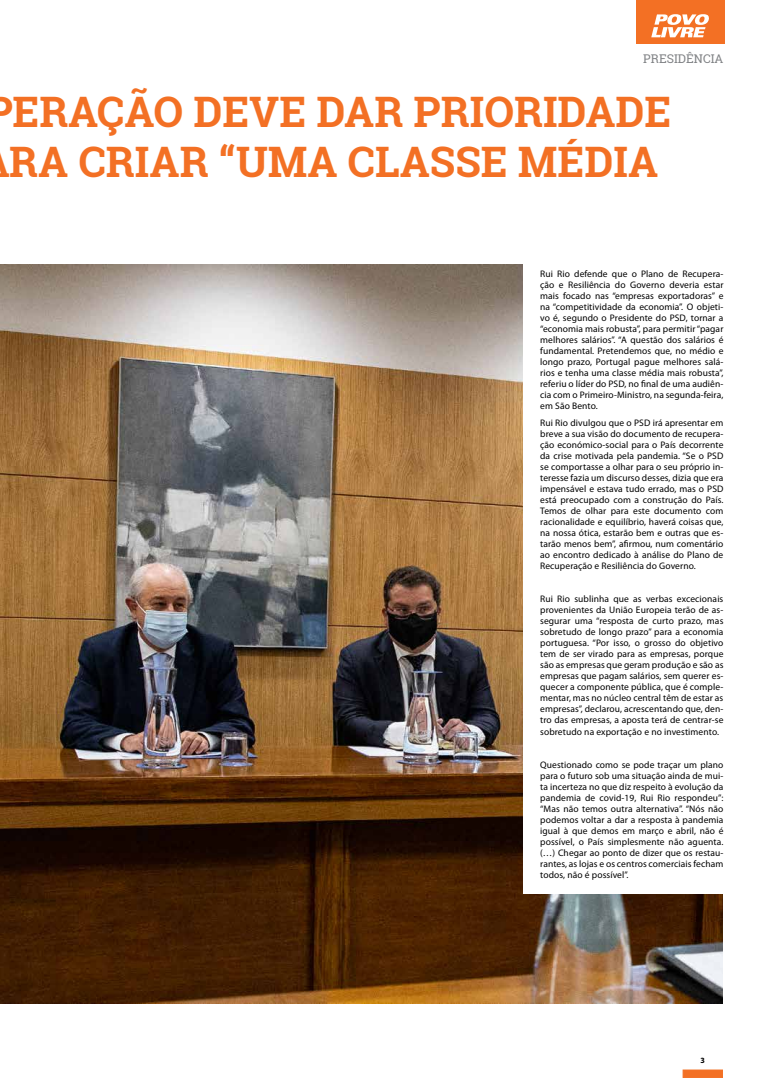
<style>
.page{position:relative;width:766px;height:1078px;background:#fff}
.page>*{position:absolute;margin:0;border:0;box-sizing:border-box;transform-origin:0 0}
.t1{font:700 42px/50.4px "Roboto Slab";color:#f37024}
.t2{font:12px "Roboto Slab";color:#808285}
.t3{font:9.5px/11px "Myriad Pro";letter-spacing:.01em;color:#000;text-align:justify}
.t4{font:700 8px "Myriad Pro";color:#000}
</style>
<div class="page">
<div style="left:682px;top:1069px;width:40px;height:8px;background:#f37024;border:1px solid #f37024"></div>
<img style="left:0;top:265px;width:722px;height:738px">
<div style="left:523px;top:238px;width:215px;height:655px;background:#fff"></div>
<div style="left:635px;top:0;width:89px;height:44px;background:#f37024"></div>
<svg style="left:651px;top:14px;width:58px;height:23px"></svg>
<p class="t2" style="left:643px;top:51px;width:82px">PRESIDÊNCIA</p>
<h1 class="t1" style="left:9px;top:86px;width:663px">ERAÇÃO DEVE DAR PRIORIDADE<br>RA CRIAR “UMA CLASSE MÉDIA</h1>
<p class="t3" style="left:540px;top:268px;width:185px">Rui Rio defende que o Plano de Recupera&shy;ção e Resiliência do Governo deveria estar mais focado nas “empresas exportadoras” e na “competitividade da economia”. O objeti&shy;vo é, segundo o Presidente do PSD, tornar a “economia mais robusta”, para permitir “pagar melhores salários”. “A questão dos salários é fundamental. Pretendemos que, no médio e longo prazo, Portugal pague melhores salá&shy;rios e tenha uma classe média mais robusta”, referiu o líder do PSD, no final de uma audiên&shy;cia com o Primeiro-Ministro, na segunda-feira, em São Bento.</p>
<p class="t3" style="left:540px;top:417px;width:185px">Rui Rio divulgou que o PSD irá apresentar em breve a sua visão do documento de recupera&shy;ção económico-social para o País decorrente da crise motivada pela pandemia. “Se o PSD se comportasse a olhar para o seu próprio in&shy;teresse fazia um discurso desses, dizia que era impensável e estava tudo errado, mas o PSD está preocupado com a construção do País.<br>Temos de olhar para este documento com racionalidade e equilíbrio, haverá coisas que, na nossa ótica, estarão bem e outras que es&shy;tarão menos bem”, afirmou, num comentário ao encontro dedicado à análise do Plano de Recuperação e Resiliência do Governo.</p>
<p class="t3" style="left:540px;top:593px;width:185px">Rui Rio sublinha que as verbas excecionais provenientes da União Europeia terão de as&shy;segurar uma “resposta de curto prazo, mas sobretudo de longo prazo” para a economia portuguesa. “Por isso, o grosso do objetivo tem de ser virado para as empresas, porque são as empresas que geram produção e são as empresas que pagam salários, sem querer es&shy;quecer a componente pública, que é comple&shy;mentar, mas no núcleo central têm de estar as empresas”, declarou, acrescentando que, den&shy;tro das empresas, a aposta terá de centrar-se sobretudo na exportação e no investimento.</p>
<p class="t3" style="left:540px;top:758px;width:185px">Questionado como se pode traçar um plano para o futuro sob uma situação ainda de mui&shy;ta incerteza no que diz respeito à evolução da pandemia de covid-19, Rui Rio respondeu”: “Mas não temos outra alternativa”. “Nós não podemos voltar a dar a resposta à pandemia igual à que demos em março e abril, não é possível, o País simplesmente não aguenta. (…) Chegar ao ponto de dizer que os restau&shy;rantes, as lojas e os centros comerciais fecham todos, não é possível”.</p>
<p class="t4" style="left:700px;top:1054px;width:6px">3</p>
</div>
